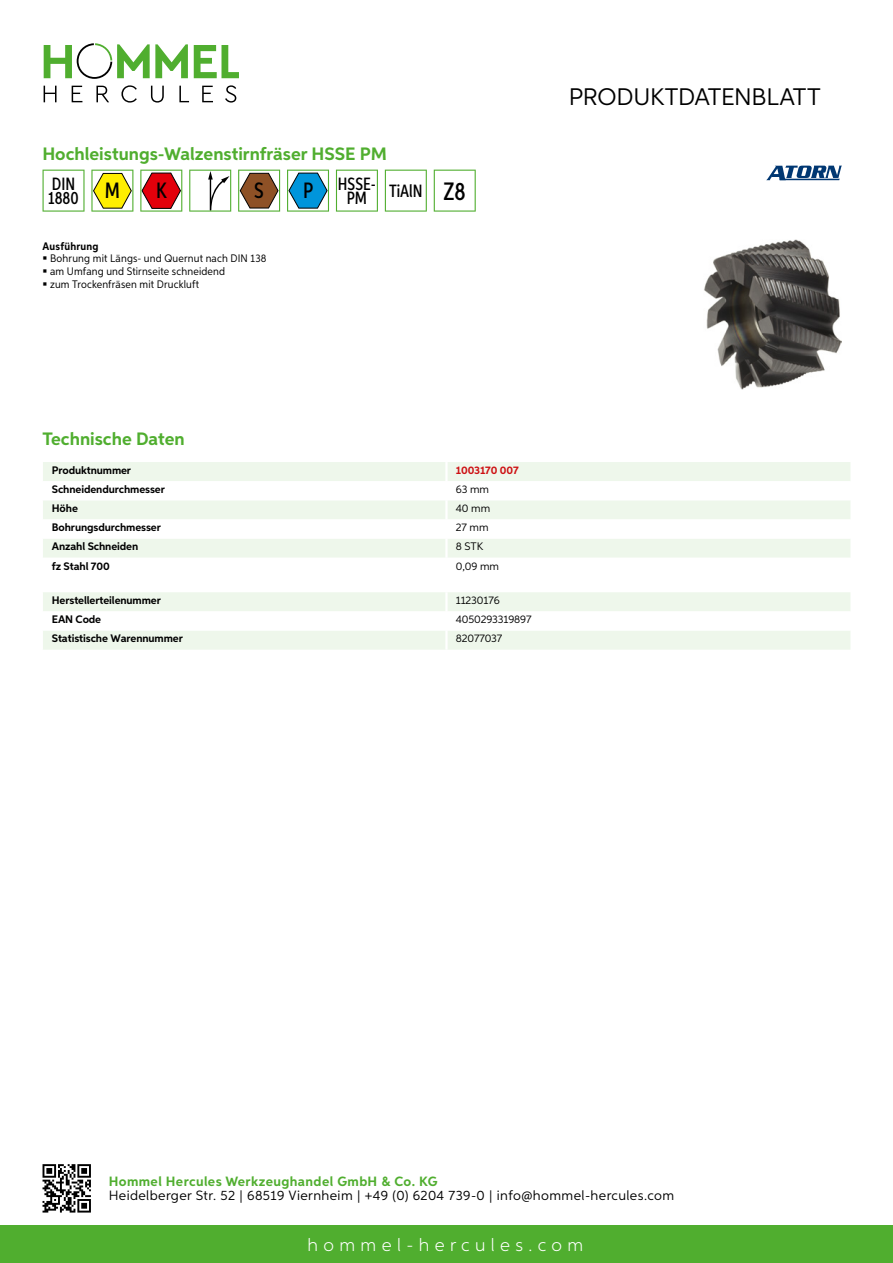
<style>
.page{position:relative;width:893px;height:1263px;background:#fff}
.page>*{position:absolute;margin:0;border:0;box-sizing:border-box;transform-origin:0 0}
.t1{font:24px "Aspira";letter-spacing:-.01em;color:#000}
.t2{font:500 22.2px "Aspira XX Nar";color:#000}
.t3{font:700 18px "Aspira";color:#50ae2f}
.t4{font:300 18px "Aspira";letter-spacing:.3em;color:#fff}
.t5{font:500 17.85px/14.9px "Aspira XX Nar";color:#000}
.t6{font:13.5px "Aspira";letter-spacing:.03em;color:#000}
.t7{font:700 13.5px "Aspira";letter-spacing:.03em;color:#50ae2f}
.t8{font:700 10.95px "Aspira";letter-spacing:-.01em;color:#000}
.t9{font:10.95px/12.8px "Aspira Nar";letter-spacing:.015em;color:#000}
.t10{font:10.95px "Aspira";letter-spacing:-.01em;color:#000}
.t11{font:700 10.95px "Aspira";letter-spacing:-.01em;color:#cd1013}
.t12{font:700 10.95px "Aspira Nar";letter-spacing:.02em;color:#000}
.s1{font-size:22.2px}
.s2{font-size:25.2px}
</style>
<div class="page">
<div style="left:0;top:1226px;width:893px;height:37px;background:#50ae2f"></div>
<svg style="left:43px;top:1164px;width:48px;height:48px"></svg>
<svg style="left:194px;top:45px;width:45px;height:33px"></svg>
<svg style="left:44px;top:43px;width:144px;height:36px"></svg>
<svg style="left:44px;top:86px;width:13px;height:16px"></svg>
<svg style="left:72px;top:86px;width:10px;height:16px"></svg>
<svg style="left:96px;top:86px;width:13px;height:16px"></svg>
<svg style="left:121px;top:85px;width:16px;height:18px"></svg>
<svg style="left:151px;top:86px;width:13px;height:17px"></svg>
<svg style="left:179px;top:86px;width:10px;height:16px"></svg>
<svg style="left:202px;top:86px;width:11px;height:16px"></svg>
<svg style="left:225px;top:85px;width:11px;height:18px"></svg>
<div style="left:43px;top:462px;width:807px;height:19px;background:#eef7eb"></div>
<svg style="left:43px;top:501px;width:807px;height:57px;fill:#eef7eb"></svg>
<hr style="left:445px;top:462px;width:3px;height:19px;background:#fff">
<hr style="left:445px;top:500px;width:3px;height:19px;background:#fff">
<hr style="left:445px;top:519px;width:3px;height:20px;background:#fff">
<hr style="left:445px;top:539px;width:3px;height:19px;background:#fff">
<svg style="left:43px;top:592px;width:807px;height:58px"></svg>
<hr style="left:445px;top:630px;width:3px;height:20px;background:#fff">
<svg style="left:43px;top:170px;width:42px;height:42px"></svg>
<svg style="left:91px;top:170px;width:42px;height:42px"></svg>
<svg style="left:140px;top:170px;width:42px;height:42px"></svg>
<svg style="left:189px;top:170px;width:42px;height:42px"></svg>
<svg style="left:238px;top:170px;width:42px;height:42px"></svg>
<svg style="left:287px;top:170px;width:42px;height:42px"></svg>
<svg style="left:336px;top:170px;width:42px;height:42px"></svg>
<svg style="left:385px;top:170px;width:42px;height:42px"></svg>
<svg style="left:434px;top:170px;width:42px;height:42px"></svg>
<img style="left:704px;top:239px;width:138px;height:150px">
<svg style="left:766px;top:166px;width:76px;height:14px"></svg>
<h3 class="t3" style="left:43px;top:142px;width:346px">Hochleistungs-Walzenstirnfräser HSSE PM</h3>
<h3 class="t5" style="left:48px;top:176px;width:73px">DIN<br>1880 <sup>M</sup></h3>
<h2 class="t2" style="left:156px;top:177px;width:12px">K</h2>
<h2 class="t2" style="left:254px;top:177px;width:11px">S</h2>
<h3 class="t5" style="left:303px;top:176px;width:74px"><span class="s1">P</span> HSSE-</h3>
<h3 class="t5" style="left:347px;top:183px;width:121px">PM TiAlN <span class="s2">Z8</span></h3>
<p class="t12" style="left:43px;top:239px;width:58px">Ausführung</p>
<p class="t9" style="left:50px;top:252px;width:218px">Bohrung mit Längs- und Quernut nach DIN 138 am Umfang und Stirnseite schneidend<br>zum Trockenfräsen mit Druckluft</p>
<h1 class="t1" style="left:569px;top:82px;width:253px">Produktdatenblatt</h1>
<h3 class="t3" style="left:43px;top:428px;width:144px">Technische Daten</h3>
<p class="t8" style="left:52px;top:463px;width:81px">Produktnummer</p>
<p class="t11" style="left:456px;top:463px;width:64px">1003170 007</p>
<p class="t8" style="left:52px;top:483px;width:115px">Schneidendurchmesser</p>
<p class="t10" style="left:456px;top:483px;width:35px">63 mm</p>
<p class="t8" style="left:52px;top:502px;width:28px">Höhe</p>
<p class="t10" style="left:456px;top:502px;width:36px">40 mm</p>
<p class="t8" style="left:52px;top:521px;width:111px">Bohrungsdurchmesser</p>
<p class="t10" style="left:456px;top:521px;width:34px">27 mm</p>
<p class="t8" style="left:52px;top:540px;width:88px">Anzahl Schneiden</p>
<p class="t10" style="left:456px;top:540px;width:22px">8 STK</p>
<p class="t8" style="left:52px;top:559px;width:59px">fz Stahl 700</p>
<p class="t10" style="left:456px;top:559px;width:45px">0,09 mm</p>
<p class="t8" style="left:52px;top:594px;width:111px">Herstellerteilenummer</p>
<p class="t10" style="left:456px;top:594px;width:45px">11230176</p>
<p class="t8" style="left:52px;top:613px;width:51px">EAN Code</p>
<p class="t10" style="left:456px;top:613px;width:77px">4050293319897</p>
<p class="t8" style="left:52px;top:632px;width:132px">Statistische Warennummer</p>
<p class="t10" style="left:456px;top:632px;width:48px">82077037</p>
<p class="t7" style="left:109px;top:1172px;width:330px">Hommel Hercules Werkzeughandel GmbH &amp; Co. KG</p>
<p class="t6" style="left:109px;top:1187px;width:567px">Heidelberger Str. 52 | 68519 Viernheim | +49 (0) 6204 739-0 | info@hommel-hercules.com</p>
<h3 class="t4" style="left:307px;top:1234px;width:277px">hommel-hercules.com</h3>
</div>
